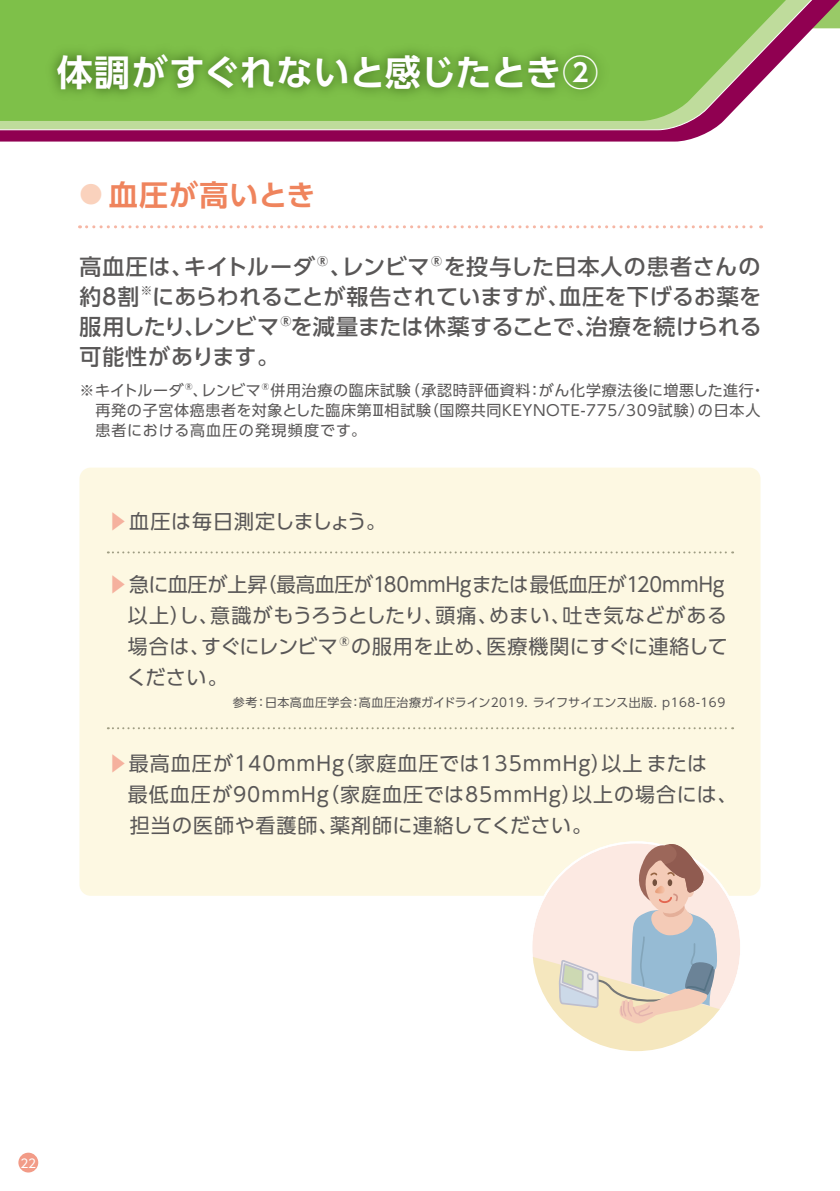
<style>
.page{position:relative;width:840px;height:1191px;background:#fff}
.page>*{position:absolute;margin:0;border:0;box-sizing:border-box;transform-origin:0 0}
.t1{font:700 36px "UD Shin Go Pr 6 De";letter-spacing:-.01em;color:#fff}
.t2{font:700 29px "UD Shin Go Pr 6 De";letter-spacing:.04em;color:#ef845d}
.t3{font:500 22px/30px "UD Shin Go Pr 6";letter-spacing:.02em;color:#595757}
.t4{font:20px/31px "UD Shin Go Pr 6";letter-spacing:-.005em;color:#595757}
.t5{font:20px/31px "UD Shin Go Pr 6";letter-spacing:.035em;color:#595757}
.t6{font:15px/20px "UD Shin Go Pr 6";letter-spacing:.045em;color:#595757}
.t7{font:12px "UD Shin Go Pr 6";letter-spacing:.045em;color:#595757}
.t8{font:12px "UD Shin Go Pr 6";color:#fff}
.t9{font:500 12px "UD Shin Go Pr 6";color:#595757}
.s1{font-size:23.2px;color:#fad2bd}
.s2{color:#f5b19e}
</style>
<div class="page">
<svg style="left:0;top:0;width:839px;height:142px;fill:#900051"></svg>
<svg style="left:0;top:0;width:824px;height:131px"></svg>
<svg style="left:0;top:0;width:807px;height:121px;background:#8cbb5b"></svg>
<div style="left:79px;top:467px;width:681px;height:428px;background:#fdf8e2;border-radius:11px"></div>
<svg style="left:108px;top:727px;width:624px;height:2px"></svg>
<img style="left:40px;top:36px;width:577px;height:81px">
<svg style="left:86px;top:225px;width:675px;height:3px"></svg>
<svg style="left:108px;top:551px;width:624px;height:2px"></svg>
<svg style="left:18px;top:1152px;width:21px;height:21px"></svg>
<svg style="left:531px;top:841px;width:200px;height:210px"></svg>
<h1 class="t1" style="left:57px;top:43px;width:543px">体調がすぐれないと感じたとき②</h1>
<h2 class="t2" style="left:79px;top:171px;width:237px"><span class="s1">●</span> 血圧が高いとき</h2>
<h3 class="t3" style="left:79px;top:250px;width:682px">高血圧は、キイトルーダ®、レンビマ®を投与した日本人の患者さんの約8割</h3>
<h3 class="t3" style="left:79px;top:280px;width:683px;text-align:justify;text-indent:73px">にあらわれることが報告されていますが、血圧を下げるお薬を服用したり、レンビマ®を減量または休薬することで、治療を続けられる可能性があります。</h3>
<p class="t6" style="left:95px;top:380px;width:670px;text-indent:-16px">※キイトルーダ®、レンビマ®併用治療の臨床試験（承認時評価資料：がん化学療法後に増悪した進行・再発の子宮体癌患者を対象とした臨床第Ⅲ相試験（国際共同KEYNOTE-775/309試験）の日本人患者における高血圧の発現頻度です。</p>
<p class="t9" style="left:140px;top:280px;width:14px">※</p>
<h3 class="t5" style="left:108px;top:505px;width:279px"><span class="s2">▶</span>血圧は毎日測定しましょう。</h3>
<h3 class="t4" style="left:126px;top:568px;width:602px;text-indent:-18px"><span class="s2">▶</span>急に血圧が上昇（最高血圧が180mmHgまたは最低血圧が120mmHg以上）し、意識がもうろうとしたり、頭痛、めまい、吐き気などがある場合は、すぐにレンビマ®の服用を止め、医療機関にすぐに連絡してください。</h3>
<p class="t7" style="left:233px;top:692px;width:493px">参考：日本高血圧学会：高血圧治療ガイドライン2019. ライフサイエンス出版. p168-169</p>
<h3 class="t5" style="left:128px;top:747px;width:610px;text-indent:-20px"><span class="s2">▶</span>最高血圧が140mmHg（家庭血圧では135mmHg）以上または<br>最低血圧が90mmHg（家庭血圧では85mmHg）以上の場合には、担当の医師や看護師、薬剤師に連絡してください。</h3>
<p class="t8" style="left:21px;top:1153px;width:17px">22</p>
</div>
